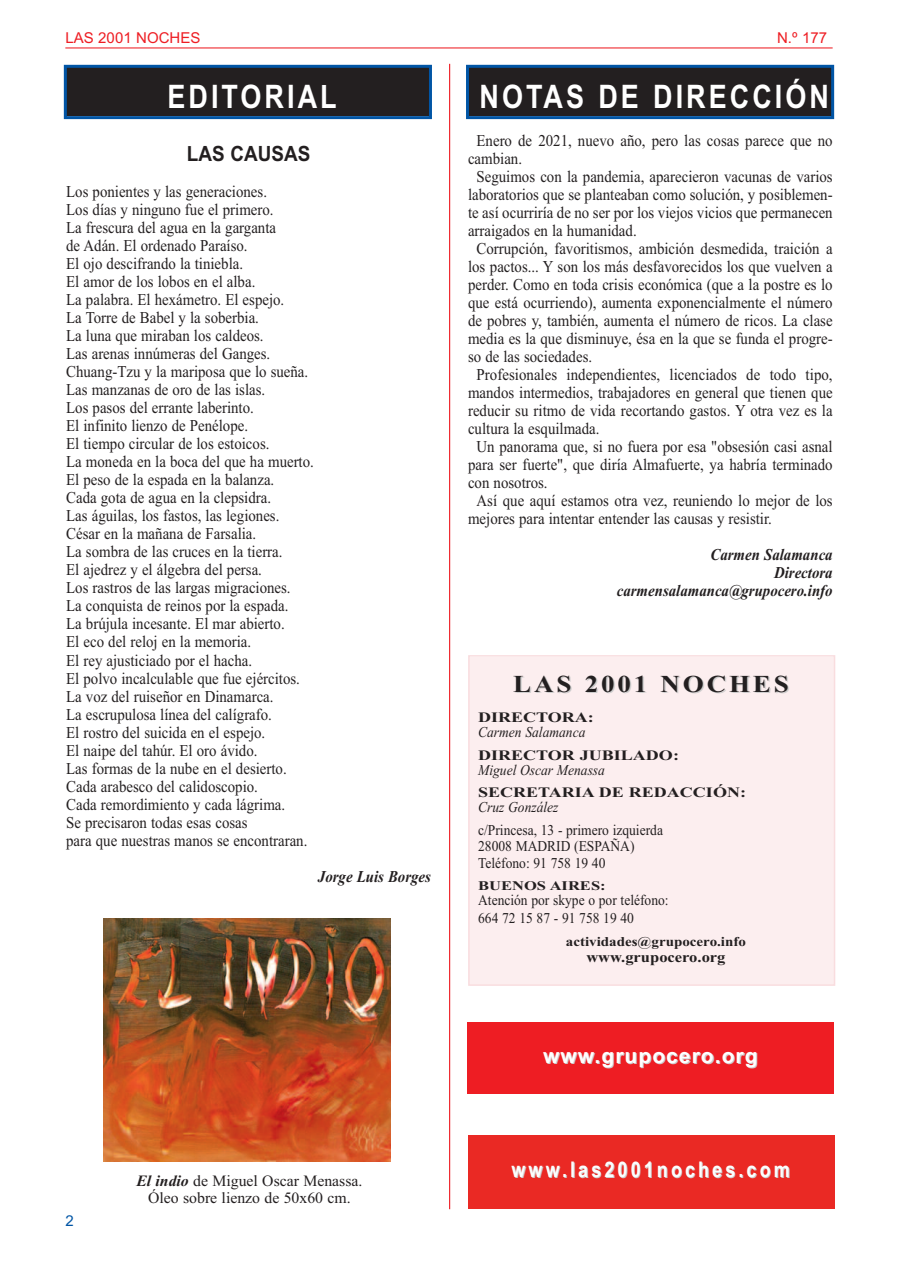
<style>
.page{position:relative;width:898px;height:1272px;background:#fff}
.page>*{position:absolute;margin:0;border:0;box-sizing:border-box;transform-origin:0 0}
.t1{font:700 32.4px "Arial";letter-spacing:.11em;color:#fff;scale:.83 1}
.t2{font:700 24.3px "Times New Roman";letter-spacing:.105em;color:#231f20;scale:1.11 1}
.t3{font:700 21.6px "Arial";letter-spacing:.17em;color:#fcfefe;scale:.83 1}
.t4{font:700 21px "Arial";letter-spacing:.05em;color:#fff}
.t5{font:700 21px "Arial";color:#231f20;scale:.9 1}
.t6{font:16.5px/18px "Times New Roman";color:#231f20;scale:.9 1}
.t7{font:italic 700 16.5px/18px "Times New Roman";color:#231f20;text-align:right;scale:.9 1}
.t8{font:15.75px/17px "Times New Roman";color:#231f20;text-align:center}
.t9{font:15px/16.5px "Times New Roman";color:#231f20;scale:.9 1}
.t10{font:italic 15px "Times New Roman";color:#231f20;scale:.9 1}
.t11{font:15px "Arial";color:#ee1d23}
.t12{font:15px "Arial";color:#0155a5}
.t13{font:700 14.85px "Times New Roman";color:#231f20;scale:1.11 1}
.t14{font:700 14.4px "Times New Roman";color:#231f20;scale:1.25 1}
.t15{font:700 13.5px "Times New Roman";color:#231f20;scale:1.11 1}
.t16{font:700 13.2px "Times New Roman";color:#231f20;scale:1.25 1}
.s1{font-weight:700;font-style:italic}
</style>
<div class="page">
<hr style="left:65px;top:47px;width:767px;height:1px;background:#ee1d23">
<hr style="left:449px;top:64px;width:1px;height:1145px;background:#ee1d23">
<div style="left:67px;top:68px;width:362px;height:48px;background:#231f20"></div>
<div style="left:64px;top:65px;width:368px;height:54px;border:3px solid #0155a5"></div>
<div style="left:469px;top:656px;width:364px;height:328px;background:#fceeef"></div>
<div style="left:468px;top:655px;width:367px;height:330px;border:2px solid #f9dddf"></div>
<div style="left:469px;top:68px;width:361px;height:48px;background:#231f20"></div>
<div style="left:466px;top:65px;width:367px;height:54px;border:3px solid #0155a5"></div>
<div style="left:467px;top:1022px;width:366px;height:71px;background:#ee1d23"></div>
<div style="left:468px;top:1135px;width:365px;height:73px;background:#ea2924"></div>
<img style="left:103px;top:918px;width:287px;height:242px">
<p class="t11" style="left:65px;top:29px;width:137px">LAS 2001 NOCHES</p>
<p class="t11" style="left:776px;top:29px;width:52px">N.º 177</p>
<h1 class="t1" style="left:167px;top:78px;width:205px">EDITORIAL</h1>
<p class="t5" style="left:187px;top:142px;width:139px">LAS CAUSAS</p>
<p class="t6" style="left:66px;top:182px;width:276px">Los ponientes y las generaciones.<br>Los días y ninguno fue el primero.<br>La frescura del agua en la garganta<br>de Adán. El ordenado Paraíso.<br>El ojo descifrando la tiniebla.<br>El amor de los lobos en el alba.<br>La palabra. El hexámetro. El espejo.<br>La Torre de Babel y la soberbia.<br>La luna que miraban los caldeos.<br>Las arenas innúmeras del Ganges.<br>Chuang-Tzu y la mariposa que lo sueña.<br>Las manzanas de oro de las islas.<br>Los pasos del errante laberinto.<br>El infinito lienzo de Penélope.<br>El tiempo circular de los estoicos.<br>La moneda en la boca del que ha muerto.<br>El peso de la espada en la balanza.<br>Cada gota de agua en la clepsidra.<br>Las águilas, los fastos, las legiones.<br>César en la mañana de Farsalia.<br>La sombra de las cruces en la tierra.<br>El ajedrez y el álgebra del persa.<br>Los rastros de las largas migraciones.<br>La conquista de reinos por la espada.<br>La brújula incesante. El mar abierto.<br>El eco del reloj en la memoria.<br>El rey ajusticiado por el hacha.<br>El polvo incalculable que fue ejércitos.<br>La voz del ruiseñor en Dinamarca.<br>La escrupulosa línea del calígrafo.<br>El rostro del suicida en el espejo.<br>El naipe del tahúr. El oro ávido.<br>Las formas de la nube en el desierto.<br>Cada arabesco del calidoscopio.<br>Cada remordimiento y cada lágrima.<br>Se precisaron todas esas cosas<br>para que nuestras manos se encontraran.</p>
<p class="t7" style="left:318px;top:866px;width:127px">Jorge Luis Borges</p>
<h1 class="t1" style="left:479px;top:78px;width:422px">NOTAS DE DIRECCIÓN</h1>
<p class="t6" style="left:476px;top:131px;width:397px">Enero de 2021, nuevo año, pero las cosas parece que no</p>
<p class="t6" style="left:468px;top:149px;width:62px">cambian.</p>
<p class="t6" style="left:476px;top:167px;width:397px">Seguimos con la pandemia, aparecieron vacunas de varios</p>
<p class="t6" style="left:468px;top:185px;width:406px">laboratorios que se planteaban como solución, y posiblemen-</p>
<p class="t6" style="left:468px;top:203px;width:406px">te así ocurriría de no ser por los viejos vicios que permanecen</p>
<p class="t6" style="left:468px;top:221px;width:189px">arraigados en la humanidad.</p>
<p class="t6" style="left:476px;top:239px;width:397px">Corrupción, favoritismos, ambición desmedida, traición a</p>
<p class="t6" style="left:468px;top:257px;width:406px">los pactos... Y son los más desfavorecidos los que vuelven a</p>
<p class="t6" style="left:468px;top:275px;width:406px">perder. Como en toda crisis económica (que a la postre es lo</p>
<p class="t6" style="left:468px;top:293px;width:406px">que está ocurriendo), aumenta exponencialmente el número</p>
<p class="t6" style="left:468px;top:311px;width:406px">de pobres y, también, aumenta el número de ricos. La clase</p>
<p class="t6" style="left:468px;top:329px;width:406px">media es la que disminuye, ésa en la que se funda el progre-</p>
<p class="t6" style="left:468px;top:347px;width:139px">so de las sociedades.</p>
<p class="t6" style="left:476px;top:365px;width:397px">Profesionales independientes, licenciados de todo tipo,</p>
<p class="t6" style="left:468px;top:383px;width:406px">mandos intermedios, trabajadores en general que tienen que</p>
<p class="t6" style="left:468px;top:401px;width:406px">reducir su ritmo de vida recortando gastos. Y otra vez es la</p>
<p class="t6" style="left:468px;top:419px;width:148px">cultura la esquilmada.</p>
<p class="t6" style="left:476px;top:437px;width:397px">Un panorama que, si no fuera por esa "obsesión casi asnal</p>
<p class="t6" style="left:468px;top:455px;width:406px">para ser fuerte", que diría Almafuerte, ya habría terminado</p>
<p class="t6" style="left:468px;top:473px;width:90px">con nosotros.</p>
<p class="t6" style="left:476px;top:491px;width:397px">Así que aquí estamos otra vez, reuniendo lo mejor de los</p>
<p class="t6" style="left:468px;top:509px;width:339px">mejores para intentar entender las causas y resistir.</p>
<p class="t7" style="left:616px;top:545px;width:241px">Carmen Salamanca<br>Directora carmensalamanca@grupocero.info</p>
<h2 class="t2" style="left:513px;top:669px;width:250px">LAS 2001 NOCHES</h2>
<p class="t14" style="left:478px;top:709px;width:94px">DIRECTORA:</p>
<p class="t10" style="left:478px;top:723px;width:121px">Carmen Salamanca</p>
<p class="t14" style="left:478px;top:746px;width:162px">DIRECTOR JUBILADO:</p>
<p class="t10" style="left:478px;top:760px;width:142px">Miguel Oscar Menassa</p>
<p class="t14" style="left:478px;top:784px;width:216px">SECRETARIA DE REDACCIÓN:</p>
<p class="t10" style="left:478px;top:798px;width:91px">Cruz González</p>
<p class="t9" style="left:478px;top:821px;width:207px">c/Princesa, 13 - primero izquierda<br>28008 MADRID (ESPAÑA)<br>Teléfono: 91 758 19 40</p>
<p class="t16" style="left:478px;top:878px;width:103px">BUENOS AIRES:</p>
<p class="t9" style="left:478px;top:891px;width:213px;line-height:18px">Atención por skype o por teléfono:<br>664 72 15 87 - 91 758 19 40</p>
<p class="t15" style="left:565px;top:933px;width:164px">actividades@grupocero.info</p>
<p class="t13" style="left:586px;top:948px;width:127px">www.grupocero.org</p>
<p class="t4" style="left:543px;top:1043px;width:216px">www.grupocero.org</p>
<p class="t12" style="left:65px;top:1212px;width:10px">2</p>
<p class="t8" style="left:136px;top:1172px;width:227px"><span class="s1">El indio</span> de Miguel Oscar Menassa.<br>Óleo sobre lienzo de 50x60 cm.</p>
<h3 class="t3" style="left:511px;top:1157px;width:337px">www.las2001noches.com</h3>
</div>
